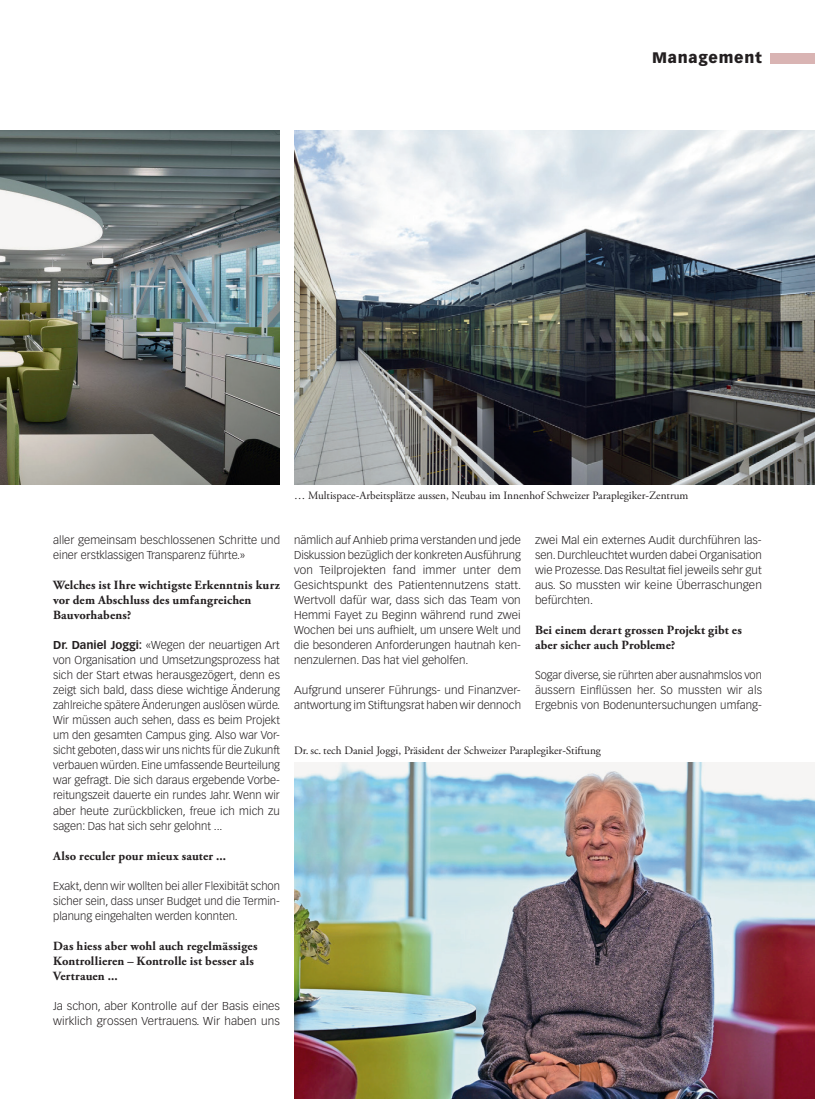
<style>
.page{position:relative;width:815px;height:1099px;background:#fff}
.page>*{position:absolute;margin:0;border:0;box-sizing:border-box;transform-origin:0 0}
.t1{font:900 15px "Vectora LT Std";letter-spacing:.05em;color:#231f20}
.Interviewfragen_ohne{font:700 12.5px/15px "Adobe Garamond Pro";letter-spacing:.01em;color:#231f20}
.Lauftext{font:300 11.25px/15px "Vectora LT Std";color:#231f20;text-align:justify}
.Legende{font:11.25px "Adobe Garamond Pro";color:#231f20}
.Lauftext-2{font:300 11.25px/15px "Vectora LT Std";color:#231f20;scale:1.05 1}
.Lauftext-3{font:300 11.25px/15px "Vectora LT Std";color:#231f20;scale:1.04 1}
.s1{font-weight:700}
</style>
<div class="page">
<div style="left:770px;top:53px;width:45px;height:10px;background:#d9b4b3"></div>
<img style="left:294px;top:130px;width:521px;height:354px">
<img style="left:294px;top:763px;width:521px;height:335px">
<img style="left:0;top:130px;width:280px;height:354px">
<h1 class="t1" style="left:652px;top:49px;width:111px">Management</h1>
<p class="Lauftext" style="left:53px;top:533px;width:228px">aller gemeinsam beschlossenen Schritte und einer erstklassigen Transparenz führte.»</p>
<p class="Interviewfragen_ohne" style="left:53px;top:578px;width:228px">Welches ist Ihre wichtigste Erkenntnis kurz vor dem Abschluss des umfangreichen<br>Bauvorhabens?</p>
<p class="Lauftext" style="left:53px;top:638px;width:229px"><span class="s1">Dr. Daniel Joggi:</span> «Wegen der neuartigen Art von Organisation und Umsetzungsprozess hat sich der Start etwas herausgezögert, denn es zeigt sich bald, dass diese wichtige Änderung zahlreiche spätere Änderungen auslösen würde.<br>Wir müssen auch sehen, dass es beim Projekt um den gesamten Campus ging. Also war Vor&shy;sicht geboten, dass wir uns nichts für die Zukunft verbauen würden. Eine umfassende Beurteilung war gefragt. Die sich daraus ergebende Vorbe&shy;reitungszeit dauerte ein rundes Jahr. Wenn wir aber heute zurückblicken, freue ich mich zu sagen: Das hat sich sehr gelohnt ...</p>
<p class="Interviewfragen_ohne" style="left:53px;top:848px;width:174px">Also reculer pour mieux sauter ...</p>
<p class="Lauftext" style="left:53px;top:878px;width:228px">Exakt, denn wir wollten bei aller Flexibität schon sicher sein, dass unser Budget und die Termin&shy;planung eingehalten werden konnten.</p>
<p class="Interviewfragen_ohne" style="left:53px;top:938px;width:206px">Das hiess aber wohl auch regelmässiges<br>Kontrollieren – Kontrolle ist besser als<br>Vertrauen ...</p>
<p class="Lauftext-3" style="left:53px;top:998px;width:220px">Ja schon, aber Kontrolle auf der Basis eines wirklich grossen Vertrauens. Wir haben uns</p>
<p class="Legende" style="left:294px;top:489px;width:396px">… Multispace-Arbeitsplätze aussen, Neubau im Innenhof Schweizer Paraplegiker-Zentrum</p>
<p class="Lauftext" style="left:294px;top:533px;width:229px">nämlich auf Anhieb prima verstanden und jede Diskussion bezüglich der konkreten Ausführung von Teilprojekten fand immer unter dem Gesichtspunkt des Patientennutzens statt.<br>Wertvoll dafür war, dass sich das Team von Hemmi Fayet zu Beginn während rund zwei Wochen bei uns aufhielt, um unsere Welt und die besonderen Anforderungen hautnah ken&shy;nenzulernen. Das hat viel geholfen.</p>
<p class="Lauftext-2" style="left:294px;top:683px;width:218px">Aufgrund unserer Führungs- und Finanzver&shy;antwortung im Stiftungsrat haben wir dennoch</p>
<p class="Lauftext" style="left:535px;top:533px;width:228px">zwei Mal ein externes Audit durchführen las&shy;sen. Durchleuchtet wurden dabei Organisation wie Prozesse. Das Resultat fiel jeweils sehr gut aus. So mussten wir keine Überraschungen befürchten.</p>
<p class="Interviewfragen_ohne" style="left:535px;top:623px;width:208px">Bei einem derart grossen Projekt gibt es aber sicher auch Probleme?</p>
<p class="Lauftext" style="left:535px;top:668px;width:228px">Sogar diverse, sie rührten aber ausnahmslos von äussern Einflüssen her. So mussten wir als Ergebnis von Bodenuntersuchungen umfang-</p>
<p class="Legende" style="left:294px;top:744px;width:308px">Dr. sc. tech Daniel Joggi, Präsident der Schweizer Paraplegiker-Stiftung</p>
</div>
